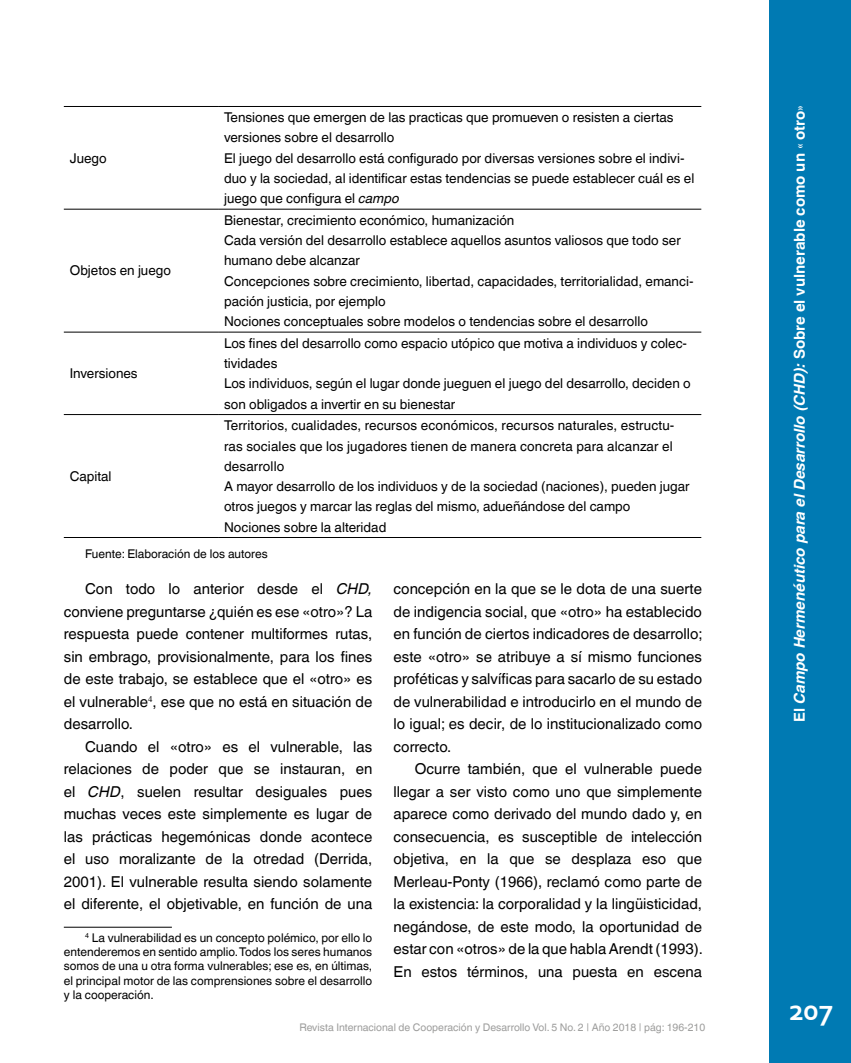
<style>
.page{position:relative;width:851px;height:1063px;background:#fff}
.page>*{position:absolute;margin:0;border:0;box-sizing:border-box;transform-origin:0 0}
.t1{font:700 30px "Corbel";color:#fff}
.t2{font:15px/22.5px "Helvetica World";color:#000;text-align:justify}
.t3{font:italic 700 15px "Helvetica World";color:#fff}
.t4{font:13.5px/20.2px "Helvetica World";color:#000}
.t5{font:12px/14.4px "Helvetica World";color:#000;text-align:justify}
.t6{font:10.5px "Helvetica World";color:#9d9d9c}
.s1{font-style:italic}
.s2{font-style:normal}
</style>
<div class="page">
<div style="left:769px;top:0;width:81px;height:1063px;background:#007ab3"></div>
<hr style="left:64px;top:537px;width:154px;height:1px;background:#000">
<hr style="left:218px;top:537px;width:483px;height:1px;background:#000">
<hr style="left:64px;top:106px;width:154px;height:1px;background:#000">
<hr style="left:218px;top:106px;width:483px;height:1px;background:#000">
<hr style="left:64px;top:209px;width:154px;height:1px;background:#000">
<hr style="left:218px;top:209px;width:483px;height:1px;background:#000">
<hr style="left:64px;top:332px;width:154px;height:1px;background:#000">
<hr style="left:218px;top:332px;width:483px;height:1px;background:#000">
<hr style="left:64px;top:414px;width:154px;height:1px;background:#000">
<hr style="left:218px;top:414px;width:483px;height:1px;background:#000">
<hr style="left:64px;top:927px;width:108px;height:1px;background:#000">
<p class="t4" style="left:70px;top:148px;width:38px">Juego</p>
<p class="t4" style="left:70px;top:261px;width:103px">Objetos en juego</p>
<p class="t4" style="left:70px;top:363px;width:69px">Inversiones</p>
<p class="t4" style="left:224px;top:107px;width:471px">Tensiones que emergen de las practicas que promueven o resisten a ciertas versiones sobre el desarrollo<br>El juego del desarrollo está configurado por diversas versiones sobre el indivi&shy;duo y la sociedad, al identificar estas tendencias se puede establecer cuál es el juego que configura el <span class="s1">campo</span></p>
<p class="t4" style="left:224px;top:210px;width:471px">Bienestar, crecimiento económico, humanización<br>Cada versión del desarrollo establece aquellos asuntos valiosos que todo ser humano debe alcanzar<br>Concepciones sobre crecimiento, libertad, capacidades, territorialidad, emanci&shy;pación justicia, por ejemplo<br>Nociones conceptuales sobre modelos o tendencias sobre el desarrollo</p>
<p class="t4" style="left:224px;top:333px;width:468px">Los fines del desarrollo como espacio utópico que motiva a individuos y colec&shy;tividades<br>Los individuos, según el lugar donde jueguen el juego del desarrollo, deciden o son obligados a invertir en su bienestar</p>
<p class="t4" style="left:224px;top:415px;width:467px">Territorios, cualidades, recursos económicos, recursos naturales, estructu&shy;ras sociales que los jugadores tienen de manera concreta para alcanzar el desarrollo<br>A mayor desarrollo de los individuos y de la sociedad (naciones), pueden jugar otros juegos y marcar las reglas del mismo, adueñándose del campo Nociones sobre la alteridad</p>
<p class="t5" style="left:85px;top:547px;width:184px">Fuente: Elaboración de los autores</p>
<p class="t2" style="left:64px;top:578px;width:310px;text-indent:21px">Con todo lo anterior desde el <span class="s1">CHD, </span>conviene preguntarse ¿quién es ese «otro»? La respuesta puede contener multiformes rutas, sin embrago, provisionalmente, para los fines de este trabajo, se establece que el «otro» es el vulnerable<sup>4</sup>, ese que no está en situación de desarrollo.</p>
<p class="t2" style="left:64px;top:735px;width:310px;text-indent:21px">Cuando el «otro» es el vulnerable, las relaciones de poder que se instauran, en el <span class="s1">CHD</span>, suelen resultar desiguales pues muchas veces este simplemente es lugar de las prácticas hegemónicas donde acontece el uso moralizante de la otredad (Derrida, 2001). El vulnerable resulta siendo solamente el diferente, el objetivable, en función de una</p>
<p class="t5" style="left:64px;top:930px;width:310px;text-indent:21px"><sup>4</sup> La vulnerabilidad es un concepto polémico, por ello lo entenderemos en sentido amplio. Todos los seres humanos somos de una u otra forma vulnerables; ese es, en últimas, el principal motor de las comprensiones sobre el desarrollo y la cooperación.</p>
<p class="t4" style="left:70px;top:466px;width:43px">Capital</p>
<p class="t2" style="left:393px;top:578px;width:311px">concepción en la que se le dota de una suerte de indigencia social, que «otro» ha establecido en función de ciertos indicadores de desarrollo; este «otro» se atribuye a sí mismo funciones proféticas y salvíficas para sacarlo de su estado de vulnerabilidad e introducirlo en el mundo de lo igual; es decir, de lo institucionalizado como correcto.</p>
<p class="t2" style="left:393px;top:758px;width:311px;text-indent:21px">Ocurre también, que el vulnerable puede llegar a ser visto como uno que simplemente aparece como derivado del mundo dado y, en consecuencia, es susceptible de intelección objetiva, en la que se desplaza eso que Merleau-Ponty (1966), reclamó como parte de la existencia: la corporalidad y la lingüisticidad, negándose, de este modo, la oportunidad de estar con «otros» de la que habla Arendt (1993).<br>En estos términos, una puesta en escena</p>
<p class="t6" style="left:299px;top:1021px;width:407px">Revista Internacional de Cooperación y Desarrollo Vol. 5 No. 2 | Año 2018 | pág: 196-210</p>
<p class="t3" style="left:790px;top:722px;width:618px;rotate:-90deg"><span class="s2">El</span> Campo Hermenéutico para el Desarrollo (CHD): <span class="s2">Sobre el vulnerable como un « otro»</span></p>
<h1 class="t1" style="left:789px;top:992px;width:46px">207</h1>
</div>
